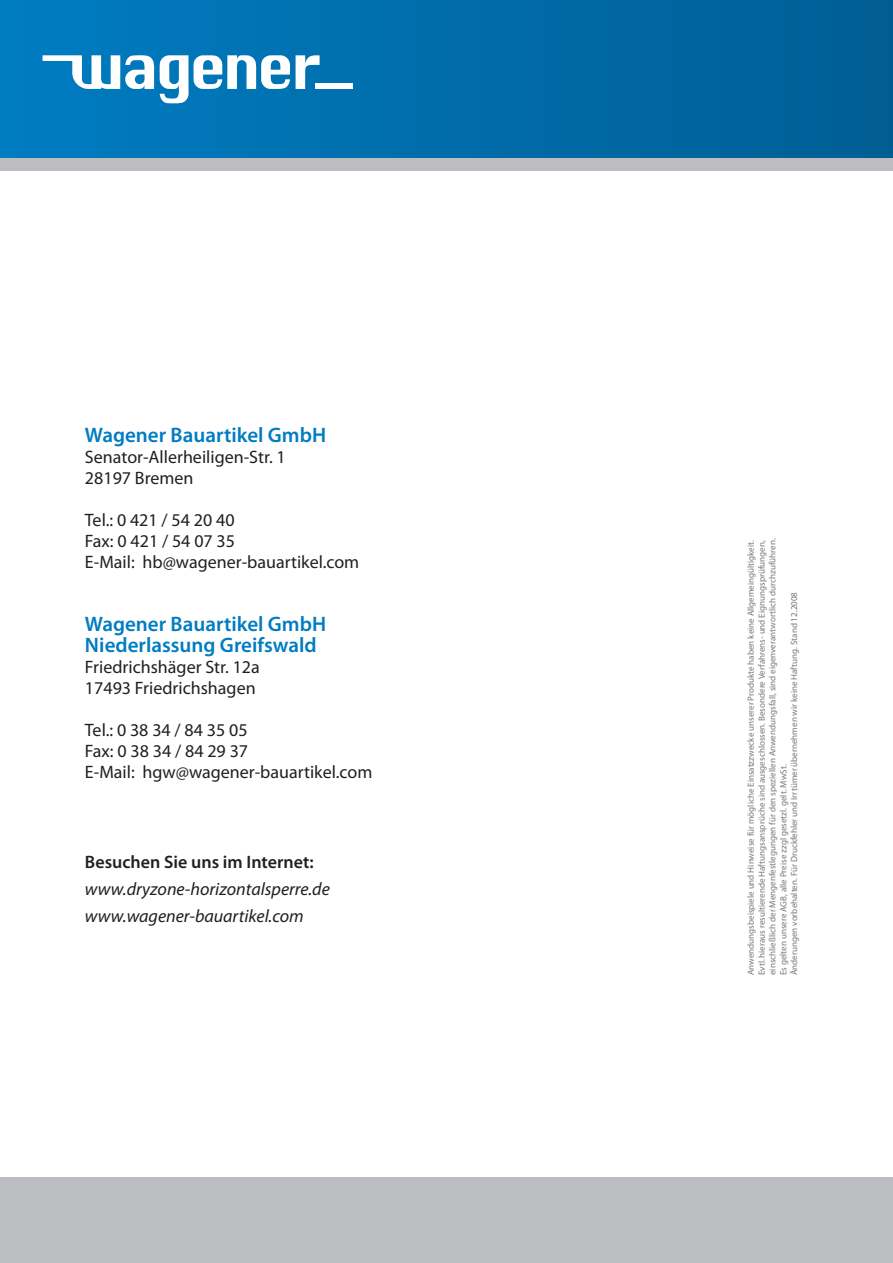
<style>
.page{position:relative;width:893px;height:1263px;background:#fff}
.page>*{position:absolute;margin:0;border:0;box-sizing:border-box;transform-origin:0 0}
.t1{font:600 21px/21px "Myriad Pro";color:#007cc2}
.t2{font:18px/21px "Myriad Pro";color:#231f20}
.t3{font:italic 18px/27px "Myriad Pro";color:#231f20}
.t4{font:600 18px "Myriad Pro";color:#231f20}
.t5{font:9px/10.8px "Myriad Pro";color:#76787b}
</style>
<div class="page">
<div style="left:0;top:157px;width:893px;height:13px;background:#bcbdc0"></div>
<div style="left:0;top:0;width:893px;height:157px;background:linear-gradient(to right,#007cc2,#005e94)"></div>
<svg style="left:296px;top:55px;width:24px;height:34px"></svg>
<div style="left:316px;top:83px;width:37px;height:5px;background:#fff"></div>
<svg style="left:43px;top:55px;width:247px;height:49px"></svg>
<div style="left:0;top:1178px;width:893px;height:85px;background:#bcbdc0"></div>
<hr style="left:892px;top:0;width:1px;height:157px;background:#005d94">
<h1 class="t1" style="left:85px;top:424px;width:243px">Wagener Bauartikel GmbH</h1>
<h2 class="t2" style="left:85px;top:446px;width:202px">Senator-Allerheiligen-Str. 1<br>28197 Bremen</h2>
<h2 class="t2" style="left:85px;top:509px;width:276px">Tel.: 0 421 / 54 20 40<br>Fax: 0 421 / 54 07 35<br>E-Mail: hb@wagener-bauartikel.com</h2>
<h1 class="t1" style="left:85px;top:613px;width:243px">Wagener Bauartikel GmbH<br>Niederlassung Greifswald</h1>
<h2 class="t2" style="left:85px;top:656px;width:176px">Friedrichshäger Str. 12a<br>17493 Friedrichshagen</h2>
<h2 class="t2" style="left:85px;top:719px;width:289px">Tel.: 0 38 34 / 84 35 05<br>Fax: 0 38 34 / 84 29 37<br>E-Mail: hgw@wagener-bauartikel.com</h2>
<h2 class="t4" style="left:85px;top:850px;width:230px">Besuchen Sie uns im Internet:</h2>
<h2 class="t3" style="left:85px;top:875px;width:246px">www.dryzone-horizontalsperre.de www.wagener-bauartikel.com</h2>
<p class="t5" style="left:745px;top:975px;width:438px;rotate:-90deg">Anwendungsbeispiele und Hinweise für mögliche Einsatzzwecke unserer Produkte haben keine Allgemeingültigkeit.<br>Evtl. hieraus resultierende Haftungsansprüche sind ausgeschlossen. Besondere Verfahrens- und Eignungsprüfungen, einschließlich der Mengenfestlegungen für den speziellen Anwendungsfall, sind eigenverantwortlich durchzuführen.<br>Es gelten unsere AGB, alle Preise zzgl gesetzl. gelt. MwSt.<br>Änderungen vorbehalten. Für Druckfehler und Irrtümer übernehmen wir keine Haftung. Stand 12.2008</p>
</div>
